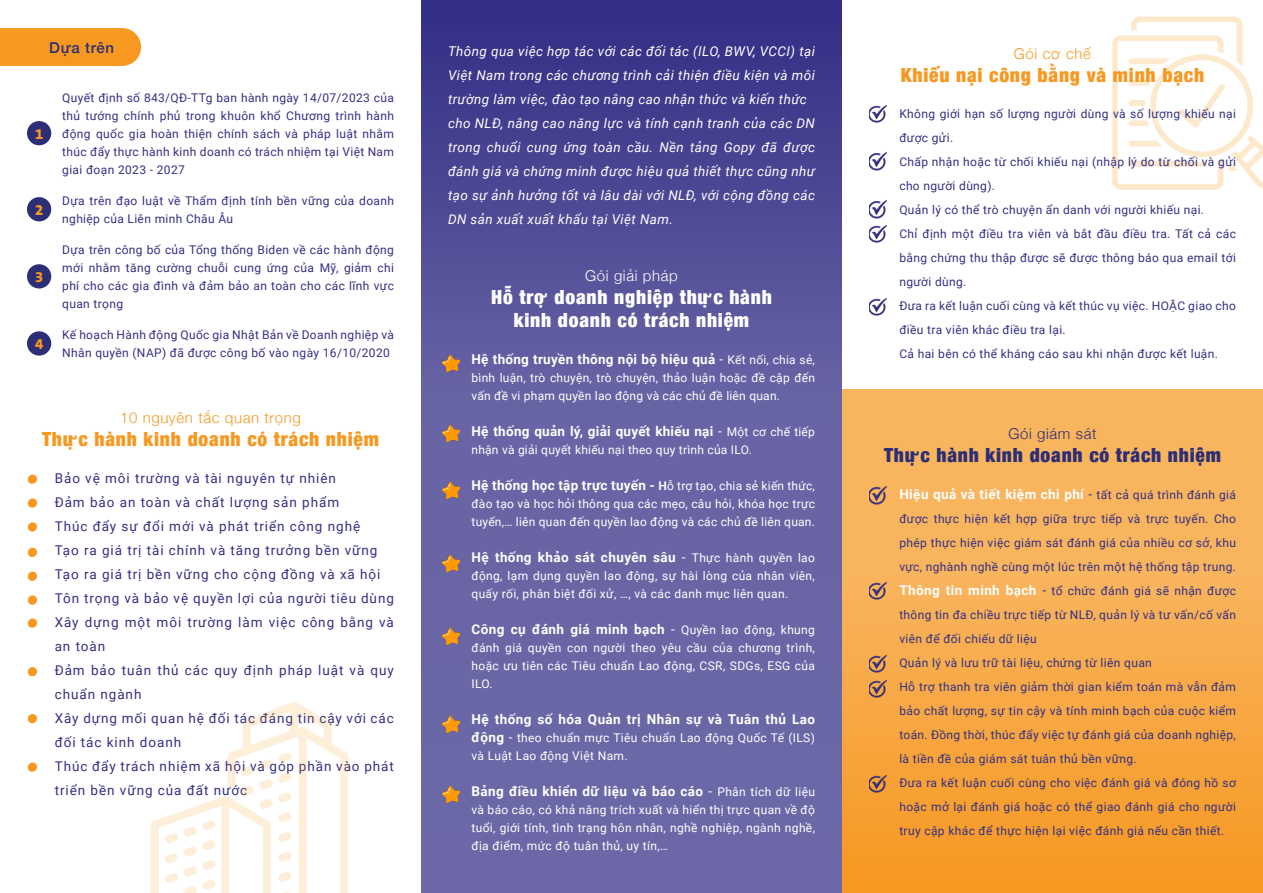
<style>
.page{position:relative;width:1263px;height:893px;background:#fff}
.page>*{position:absolute;margin:0;border:0;box-sizing:border-box;transform-origin:0 0}
.t1{font:900 condensed 19.5px "Helvetica Neue";letter-spacing:.04em;color:#f79821}
.t2{font:900 condensed 19.5px "Helvetica Neue";letter-spacing:.04em;color:#fff}
.t3{font:900 condensed 19.5px "Helvetica Neue";letter-spacing:.04em;color:#2c2e76}
.t4{font:300 15px "Helvetica Neue";letter-spacing:.04em;color:#f79821}
.t5{font:300 15px "Helvetica Neue";letter-spacing:.04em;color:#fff}
.t6{font:300 15px "Helvetica Neue";letter-spacing:.04em;color:#2c2e76}
.t7{font:500 15px "Helvetica Neue";letter-spacing:.04em;color:#2c2e76}
.t8{font:800 15px "The Sans B8";color:#f79821}
.t9{font:13.5px/24px "Roboto";letter-spacing:.07em;color:#333084}
.t10{font:italic 13.5px/24px "Roboto";letter-spacing:.03em;color:#fff;text-align:justify}
.t11{font:700 13.5px "Roboto";letter-spacing:.03em;color:#fff}
.t12{font:12px/24px "Roboto";letter-spacing:.03em;color:#333084;text-align:justify}
.t13{font:12px/18px "Roboto";letter-spacing:.03em;color:#fff}
.s1{font-weight:400}
.s2{font-weight:400;font-size:12px}
.s3{font-size:12px}
.s4{font-weight:700;font-size:13.5px}
.s5{font-size:13.5px}
.s6{font-weight:400;color:#333084}
.s7{font-weight:400;font-size:12px;color:#333084}
.s8{font-weight:700;font-size:13.5px;color:#fff}
</style>
<div class="page">
<div style="left:842px;top:389px;width:421px;height:504px;background:linear-gradient(to bottom,#f9bb6d,#f79b28)"></div>
<img style="left:1112px;top:16px;width:151px;height:174px">
<div style="left:0;top:28px;width:141px;height:38px;background:#f79821"></div>
<div style="left:27px;top:121px;width:24px;height:24px;background:#2c2e76;border-radius:50%"></div>
<div style="left:27px;top:197px;width:24px;height:24px;background:#2c2e76;border-radius:50%"></div>
<div style="left:27px;top:264px;width:24px;height:24px;background:#2c2e76;border-radius:50%"></div>
<svg style="left:421px;top:0;width:421px;height:893px;background:#5c589e"></svg>
<img style="left:869px;top:486px;width:18px;height:18px">
<img style="left:869px;top:581px;width:18px;height:19px">
<img style="left:869px;top:654px;width:18px;height:18px">
<img style="left:869px;top:679px;width:18px;height:19px">
<img style="left:869px;top:774px;width:18px;height:19px">
<img style="left:869px;top:105px;width:18px;height:18px">
<img style="left:869px;top:152px;width:18px;height:18px">
<img style="left:869px;top:200px;width:18px;height:18px">
<img style="left:869px;top:225px;width:18px;height:18px">
<img style="left:869px;top:298px;width:18px;height:18px">
<svg style="left:27px;top:474px;width:10px;height:10px"></svg>
<svg style="left:27px;top:498px;width:10px;height:10px"></svg>
<svg style="left:27px;top:522px;width:10px;height:10px"></svg>
<svg style="left:27px;top:547px;width:10px;height:10px"></svg>
<svg style="left:27px;top:571px;width:10px;height:10px"></svg>
<svg style="left:27px;top:595px;width:10px;height:10px"></svg>
<svg style="left:27px;top:618px;width:10px;height:10px"></svg>
<svg style="left:27px;top:667px;width:10px;height:10px"></svg>
<svg style="left:27px;top:714px;width:10px;height:10px"></svg>
<svg style="left:27px;top:762px;width:10px;height:10px"></svg>
<img style="left:151px;top:702px;width:197px;height:191px">
<div style="left:27px;top:331px;width:24px;height:25px;background:#2c2e76;border-radius:50%"></div>
<img style="left:442px;top:354px;width:18px;height:18px">
<img style="left:442px;top:424px;width:18px;height:18px">
<img style="left:442px;top:481px;width:18px;height:18px">
<img style="left:442px;top:554px;width:18px;height:18px">
<img style="left:442px;top:627px;width:18px;height:18px">
<img style="left:442px;top:715px;width:18px;height:19px">
<img style="left:442px;top:785px;width:18px;height:18px">
<p class="t7" style="left:49px;top:35px;width:66px">Dựa trên</p>
<p class="t12" style="left:62px;top:88px;width:333px;line-height:18px">Quyết định số 843/QĐ-TTg ban hành ngày 14/07/2023 của thủ tướng chính phủ trong khuôn khổ Chương trình hành động quốc gia hoàn thiện chính sách và pháp luật nhằm thúc đẩy thực hành kinh doanh có trách nhiệm tại Việt Nam giai đoạn 2023 - 2027</p>
<p class="t8" style="left:35px;top:126px;width:10px">1</p>
<p class="t8" style="left:35px;top:202px;width:10px">2</p>
<p class="t8" style="left:35px;top:269px;width:10px">3</p>
<p class="t8" style="left:35px;top:336px;width:10px">4</p>
<p class="t12" style="left:62px;top:191px;width:333px;line-height:18px">Dựa trên đạo luật về Thẩm định tính bền vững của doanh nghiệp của Liên minh Châu Âu</p>
<p class="t12" style="left:62px;top:240px;width:333px;line-height:18px">Dựa trên công bố của Tổng thống Biden về các hành động mới nhằm tăng cường chuỗi cung ứng của Mỹ, giảm chi phí cho các gia đình và đảm bảo an toàn cho các lĩnh vực quan trọng</p>
<p class="t12" style="left:62px;top:325px;width:333px;line-height:18px">Kế hoạch Hành động Quốc gia Nhật Bản về Doanh nghiệp và<br>Nhân quyền (NAP) đã được công bố vào ngày 16/10/2020</p>
<p class="t4" style="left:120px;top:405px;width:182px">10 nguyên tắc quan trọng</p>
<p class="t1" style="left:42px;top:423px;width:338px">Thực hành kinh doanh có trách nhiệm</p>
<p class="t9" style="left:55px;top:466px;width:283px">Bảo vệ môi trường và tài nguyên tự nhiên</p>
<p class="t9" style="left:55px;top:490px;width:286px">Đảm bảo an toàn và chất lượng sản phẩm</p>
<p class="t9" style="left:55px;top:514px;width:307px">Thúc đẩy sự đổi mới và phát triển công nghệ</p>
<p class="t9" style="left:55px;top:538px;width:324px">Tạo ra giá trị tài chính và tăng trưởng bền vững</p>
<p class="t9" style="left:55px;top:562px;width:327px">Tạo ra giá trị bền vững cho cộng đồng và xã hội</p>
<p class="t9" style="left:55px;top:586px;width:341px">Tôn trọng và bảo vệ quyền lợi của người tiêu dùng</p>
<p class="t9" style="left:55px;top:610px;width:341px">Xây dựng một môi trường làm việc công bằng và an toàn</p>
<p class="t9" style="left:55px;top:658px;width:341px">Đảm bảo tuân thủ các quy định pháp luật và quy chuẩn ngành</p>
<p class="t9" style="left:55px;top:706px;width:341px">Xây dựng mối quan hệ đối tác đáng tin cậy với các đối tác kinh doanh</p>
<p class="t9" style="left:55px;top:754px;width:341px">Thúc đẩy trách nhiệm xã hội và góp phần vào phát triển bền vững của đất nước</p>
<p class="t10" style="left:448px;top:38px;width:368px">Thông qua việc hợp tác với các đối tác (ILO, BWV, VCCI) tại Việt Nam trong các chương trình cải thiện điều kiện và môi trường làm việc, đào tạo nâng cao nhận thức và kiến thức</p>
<p class="t10" style="left:448px;top:110px;width:368px">cho NLĐ, nâng cao năng lực và tính cạnh tranh của các DN trong chuổi cung ứng toàn cầu. Nền tảng Gopy đã được đánh giá và chứng minh được hiệu quả thiết thực cũng như tạo sự ảnh hưởng tốt và lâu dài với NLĐ, với cộng đồng các DN sản xuất xuất khẩu tại Việt Nam.</p>
<p class="t5" style="left:585px;top:263px;width:94px">Gói giải pháp</p>
<p class="t2" style="left:491px;top:281px;width:282px">Hỗ trợ doanh nghiệp thực hành</p>
<p class="t2" style="left:514px;top:304px;width:237px">kinh doanh có trách nhiệm</p>
<p class="t11" style="left:471px;top:350px;width:345px">Hệ thống truyền thông nội bộ hiệu quả <span class="s1">-</span> <span class="s2">Kết nối, chia sẻ,</span></p>
<p class="t13" style="left:471px;top:369px;width:345px">bình luận, trò chuyện, trò chuyện, thảo luận hoặc đề cập đến vấn đề vi phạm quyền lao động và các chủ đề liên quan.</p>
<p class="t11" style="left:471px;top:422px;width:345px">Hệ thống quản lý, giải quyết khiếu nại <span class="s1">-</span> <span class="s2">Một cơ chế tiếp</span></p>
<p class="t13" style="left:471px;top:441px;width:282px">nhận và giải quyết khiếu nại theo quy trình của ILO.</p>
<p class="t11" style="left:471px;top:476px;width:345px">Hệ thống học tập trực tuyến - <span class="s3">H</span><span class="s2">ỗ trợ tạo, chia sẻ kiến thức,</span></p>
<p class="t13" style="left:471px;top:495px;width:345px">đào tạo và học hỏi thông qua các mẹo, câu hỏi, khóa học trực tuyến,… liên quan đến quyền lao động và các chủ đề liên quan.</p>
<p class="t11" style="left:471px;top:548px;width:345px">Hệ thống khảo sát chuyên sâu <span class="s1">-</span> <span class="s2">Thực hành quyền lao</span></p>
<p class="t13" style="left:471px;top:567px;width:345px">động, lạm dụng quyền lao động, sự hài lòng của nhân viên, quấy rối, phân biệt đối xử, …, và các danh mục liên quan.</p>
<p class="t11" style="left:471px;top:620px;width:345px">Công cụ đánh giá minh bạch <span class="s1">-</span> <span class="s2">Quyền lao động, khung</span></p>
<p class="t13" style="left:471px;top:639px;width:345px;text-align:justify">đánh giá quyền con người theo yêu cầu của chương trình, hoặc ưu tiên các Tiêu chuẩn Lao động, CSR, SDGs, ESG của ILO.</p>
<p class="t11" style="left:471px;top:710px;width:345px">Hệ thống số hóa Quản trị Nhân sự và Tuân thủ Lao</p>
<p class="t13" style="left:471px;top:729px;width:345px"><span class="s4">động</span> <span class="s5">-</span> theo chuẩn mực Tiêu chuẩn Lao động Quốc Tế (ILS) và Luật Lao động Việt Nam.</p>
<p class="t11" style="left:471px;top:782px;width:345px">Bảng điều khiển dữ liệu và báo cáo <span class="s1">-</span> <span class="s2">Phân tích dữ liệu</span></p>
<p class="t13" style="left:471px;top:801px;width:345px;text-align:justify">và báo cáo, có khả năng trích xuất và hiển thị trực quan về độ tuổi, giới tính, tình trạng hôn nhân, nghề nghiệp, ngành nghề, địa điểm, mức độ tuân thủ, uy tín,…</p>
<p class="t4" style="left:1014px;top:42px;width:79px">Gói cơ chế</p>
<p class="t1" style="left:901px;top:59px;width:305px">Khiếu nại công bằng và minh bạch</p>
<p class="t12" style="left:899px;top:102px;width:338px">Không giới hạn số lượng người dùng và số lượng khiếu nại được gửi.</p>
<p class="t12" style="left:899px;top:150px;width:338px">Chấp nhận hoặc từ chối khiếu nại (nhập lý do từ chối và gửi cho người dùng).</p>
<p class="t12" style="left:899px;top:198px;width:306px">Quản lý có thể trò chuyện ẩn danh với người khiếu nại.</p>
<p class="t12" style="left:899px;top:222px;width:338px">Chỉ định một điều tra viên và bắt đầu điều tra. Tất cả các bằng chứng thu thập được sẽ được thông báo qua email tới người dùng.</p>
<p class="t12" style="left:899px;top:294px;width:338px">Đưa ra kết luận cuối cùng và kết thúc vụ việc. HOẶC giao cho điều tra viên khác điều tra lại.</p>
<p class="t12" style="left:899px;top:342px;width:320px">Cả hai bên có thể kháng cáo sau khi nhận được kết luận.</p>
<p class="t6" style="left:1008px;top:421px;width:90px">Gói giám sát</p>
<p class="t3" style="left:884px;top:439px;width:338px">Thực hành kinh doanh có trách nhiệm</p>
<p class="t11" style="left:899px;top:485px;width:338px">Hiệu quả và tiết kiệm chi phí <span class="s6">-</span> <span class="s7">tất cả quá trình đánh giá</span></p>
<p class="t12" style="left:899px;top:506px;width:338px">được thực hiện kết hợp giữa trực tiếp và trực tuyến. Cho phép thực hiện việc giám sát đánh giá của nhiều cơ sở, khu vực, nghành nghề cùng một lúc trên một hệ thống tập trung.</p>
<p class="t12" style="left:899px;top:578px;width:338px"><span class="s8">Thông tin minh bạch</span> <span class="s5">-</span> tổ chức đánh giá sẽ nhận được thông tin đa chiều trực tiếp từ NLĐ, quản lý và tư vấn/cố vấn viên để đối chiếu dữ liệu</p>
<p class="t12" style="left:899px;top:650px;width:254px">Quản lý và lưu trữ tài liệu, chứng từ liên quan</p>
<p class="t12" style="left:899px;top:674px;width:338px">Hỗ trợ thanh tra viên giảm thời gian kiểm toán mà vẫn đảm bảo chất lượng, sự tin cậy và tính minh bạch của cuộc kiểm toán. Đồng thời, thúc đẩy việc tự đánh giá của doanh nghiệp, là tiền đề của giám sát tuân thủ bền vững.</p>
<p class="t12" style="left:899px;top:770px;width:338px">Đưa ra kết luận cuối cùng cho việc đánh giá và đóng hồ sơ hoặc mở lại đánh giá hoặc có thể giao đánh giá cho người truy cập khác để thực hiện lại việc đánh giá nếu cần thiết.</p>
</div>
